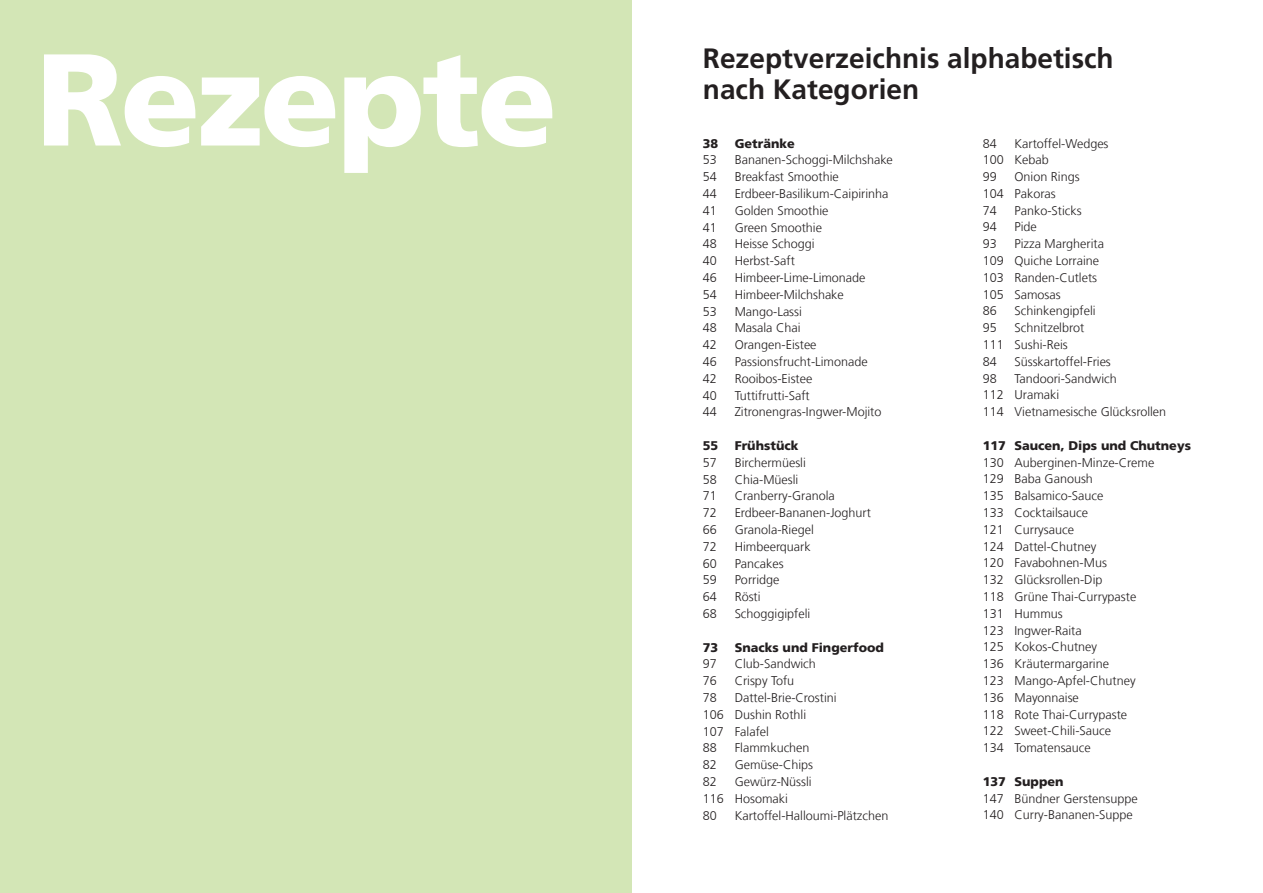
<style>
.page{position:relative;width:1263px;height:893px;background:#fff}
.page>*{position:absolute;margin:0;border:0;box-sizing:border-box;transform-origin:0 0}
.t1{font:900 130.5px "Frutiger LT Com";letter-spacing:-.02em;color:#fff}
.t2{font:700 28.05px/30.8px "Frutiger LT Com";color:#231f20}
.t3{font:300 12.6px/16.8px "Frutiger LT Com";color:#231f20}
.t4{font:900 12.6px "Frutiger LT Com";color:#231f20}
</style>
<div class="page">
<div style="left:0;top:0;width:631px;height:893px;background:#d3e6b6"></div>
<h1 class="t1" style="left:36px;top:21px;width:523px">Rezepte</h1>
<h2 class="t2" style="left:703px;top:43px;width:412px">Rezeptverzeichnis alphabetisch nach Kategorien</h2>
<p class="t3" style="left:983px;top:135px;width:127px;text-indent:32px">Kartoffel-Wedges<br>100 Kebab<br>99</p>
<p class="t4" style="left:703px;top:136px;width:17px">38</p>
<p class="t4" style="left:735px;top:136px;width:62px">Getränke</p>
<p class="t3" style="left:703px;top:152px;width:16px">53</p>
<p class="t3" style="left:735px;top:152px;width:160px">Bananen-Schoggi-Milchshake</p>
<p class="t3" style="left:703px;top:169px;width:16px">54</p>
<p class="t3" style="left:735px;top:169px;width:106px">Breakfast Smoothie</p>
<p class="t3" style="left:703px;top:185px;width:16px">44</p>
<p class="t3" style="left:735px;top:185px;width:155px">Erdbeer-Basilikum-Caipirinha</p>
<p class="t3" style="left:703px;top:202px;width:16px">41</p>
<p class="t3" style="left:735px;top:202px;width:95px">Golden Smoothie</p>
<p class="t3" style="left:703px;top:219px;width:16px">41</p>
<p class="t3" style="left:735px;top:219px;width:89px">Green Smoothie</p>
<p class="t3" style="left:703px;top:236px;width:16px">48</p>
<p class="t3" style="left:735px;top:236px;width:81px">Heisse Schoggi</p>
<p class="t3" style="left:703px;top:253px;width:16px">40</p>
<p class="t3" style="left:735px;top:253px;width:62px">Herbst-Saft</p>
<p class="t3" style="left:703px;top:269px;width:16px">46</p>
<p class="t3" style="left:735px;top:269px;width:132px">Himbeer-Lime-Limonade</p>
<p class="t3" style="left:703px;top:286px;width:16px">54</p>
<p class="t3" style="left:735px;top:286px;width:111px">Himbeer-Milchshake</p>
<p class="t3" style="left:703px;top:303px;width:16px">53</p>
<p class="t3" style="left:735px;top:303px;width:69px">Mango-Lassi</p>
<p class="t3" style="left:703px;top:320px;width:16px">48</p>
<p class="t3" style="left:735px;top:320px;width:67px">Masala Chai</p>
<p class="t3" style="left:703px;top:337px;width:16px">42</p>
<p class="t3" style="left:735px;top:337px;width:83px">Orangen-Eistee</p>
<p class="t3" style="left:703px;top:353px;width:16px">46</p>
<p class="t3" style="left:735px;top:353px;width:135px">Passionsfrucht-Limonade</p>
<p class="t3" style="left:703px;top:370px;width:16px">42</p>
<p class="t3" style="left:735px;top:370px;width:79px">Rooibos-Eistee</p>
<p class="t3" style="left:703px;top:387px;width:16px">40</p>
<p class="t3" style="left:735px;top:387px;width:77px">Tuttifrutti-Saft</p>
<p class="t3" style="left:703px;top:404px;width:16px">44</p>
<p class="t3" style="left:735px;top:404px;width:148px">Zitronengras-Ingwer-Mojito</p>
<p class="t4" style="left:703px;top:438px;width:17px">55</p>
<p class="t4" style="left:735px;top:438px;width:65px">Frühstück</p>
<p class="t3" style="left:703px;top:454px;width:16px">57</p>
<p class="t3" style="left:735px;top:454px;width:73px">Birchermüesli</p>
<p class="t3" style="left:703px;top:471px;width:16px">58</p>
<p class="t3" style="left:735px;top:471px;width:65px">Chia-Müesli</p>
<p class="t3" style="left:703px;top:488px;width:16px">71</p>
<p class="t3" style="left:735px;top:488px;width:102px">Cranberry-Granola</p>
<p class="t3" style="left:703px;top:504px;width:16px">72</p>
<p class="t3" style="left:735px;top:504px;width:138px">Erdbeer-Bananen-Joghurt</p>
<p class="t3" style="left:703px;top:521px;width:16px">66</p>
<p class="t3" style="left:735px;top:521px;width:81px">Granola-Riegel</p>
<p class="t3" style="left:703px;top:538px;width:16px">72</p>
<p class="t3" style="left:735px;top:538px;width:78px">Himbeerquark</p>
<p class="t3" style="left:703px;top:555px;width:16px">60</p>
<p class="t3" style="left:735px;top:555px;width:51px">Pancakes</p>
<p class="t3" style="left:703px;top:572px;width:16px">59</p>
<p class="t3" style="left:735px;top:572px;width:46px">Porridge</p>
<p class="t3" style="left:703px;top:588px;width:16px">64</p>
<p class="t3" style="left:735px;top:588px;width:27px">Rösti</p>
<p class="t3" style="left:703px;top:605px;width:16px">68</p>
<p class="t3" style="left:735px;top:605px;width:77px">Schoggigipfeli</p>
<p class="t4" style="left:703px;top:640px;width:17px">73</p>
<p class="t4" style="left:735px;top:640px;width:151px">Snacks und Fingerfood</p>
<p class="t3" style="left:703px;top:656px;width:16px">97</p>
<p class="t3" style="left:735px;top:656px;width:83px">Club-Sandwich</p>
<p class="t3" style="left:703px;top:672px;width:16px">76</p>
<p class="t3" style="left:735px;top:672px;width:61px">Crispy Tofu</p>
<p class="t3" style="left:703px;top:689px;width:16px">78</p>
<p class="t3" style="left:983px;top:135px;width:16px">84</p>
<p class="t3" style="left:983px;top:168px;width:98px;text-indent:32px">Onion Rings<br>104 Pakoras<br>74</p>
<p class="t3" style="left:1014px;top:202px;width:69px">Panko-Sticks</p>
<p class="t3" style="left:983px;top:219px;width:16px">94</p>
<p class="t3" style="left:1014px;top:219px;width:24px">Pide</p>
<p class="t3" style="left:983px;top:236px;width:16px">93</p>
<p class="t3" style="left:983px;top:236px;width:123px;text-indent:32px">Pizza Margherita<br>109 Quiche Lorraine<br>103 Randen-Cutlets<br>105 Samosas<br>86</p>
<p class="t3" style="left:1014px;top:303px;width:83px">Schinkengipfeli</p>
<p class="t3" style="left:983px;top:320px;width:103px;text-indent:32px">Schnitzelbrot<br>111 Sushi-Reis<br>84</p>
<p class="t3" style="left:983px;top:320px;width:16px">95</p>
<p class="t3" style="left:1014px;top:353px;width:98px">Süsskartoffel-Fries</p>
<p class="t3" style="left:983px;top:370px;width:185px;text-indent:32px">Tandoori-Sandwich<br>112 Uramaki<br>114 Vietnamesische Glücksrollen</p>
<p class="t4" style="left:983px;top:438px;width:210px">117 Saucen, Dips und Chutneys</p>
<p class="t3" style="left:983px;top:454px;width:173px">130 Auberginen-Minze-Creme<br>129 Baba Ganoush<br>135 Balsamico-Sauce<br>133 Cocktailsauce<br>121 Currysauce<br>124 Dattel-Chutney<br>120 Favabohnen-Mus<br>132 Glücksrollen-Dip<br>118 Grüne Thai-Currypaste<br>131 Hummus<br>123 Ingwer-Raita<br>125 Kokos-Chutney<br>136 Kräutermargarine<br>123 Mango-Apfel-Chutney<br>136 Mayonnaise<br>118 Rote Thai-Currypaste<br>122 Sweet-Chili-Sauce<br>134 Tomatensauce</p>
<p class="t4" style="left:983px;top:774px;width:82px">137 Suppen</p>
<p class="t3" style="left:983px;top:790px;width:156px">147 Bündner Gerstensuppe<br>140 Curry-Bananen-Suppe</p>
<p class="t3" style="left:983px;top:370px;width:16px">98</p>
<p class="t3" style="left:703px;top:689px;width:135px;text-indent:32px">Dattel-Brie-Crostini<br>106 Dushin Rothli<br>107 Falafel<br>88</p>
<p class="t3" style="left:735px;top:740px;width:76px">Flammkuchen</p>
<p class="t3" style="left:703px;top:756px;width:16px">82</p>
<p class="t3" style="left:735px;top:756px;width:80px">Gemüse-Chips</p>
<p class="t3" style="left:703px;top:773px;width:16px">82</p>
<p class="t3" style="left:703px;top:773px;width:110px;text-indent:32px">Gewürz-Nüssli<br>116 Hosomaki<br>80</p>
<p class="t3" style="left:735px;top:807px;width:155px">Kartoffel-Halloumi-Plätzchen</p>
</div>
